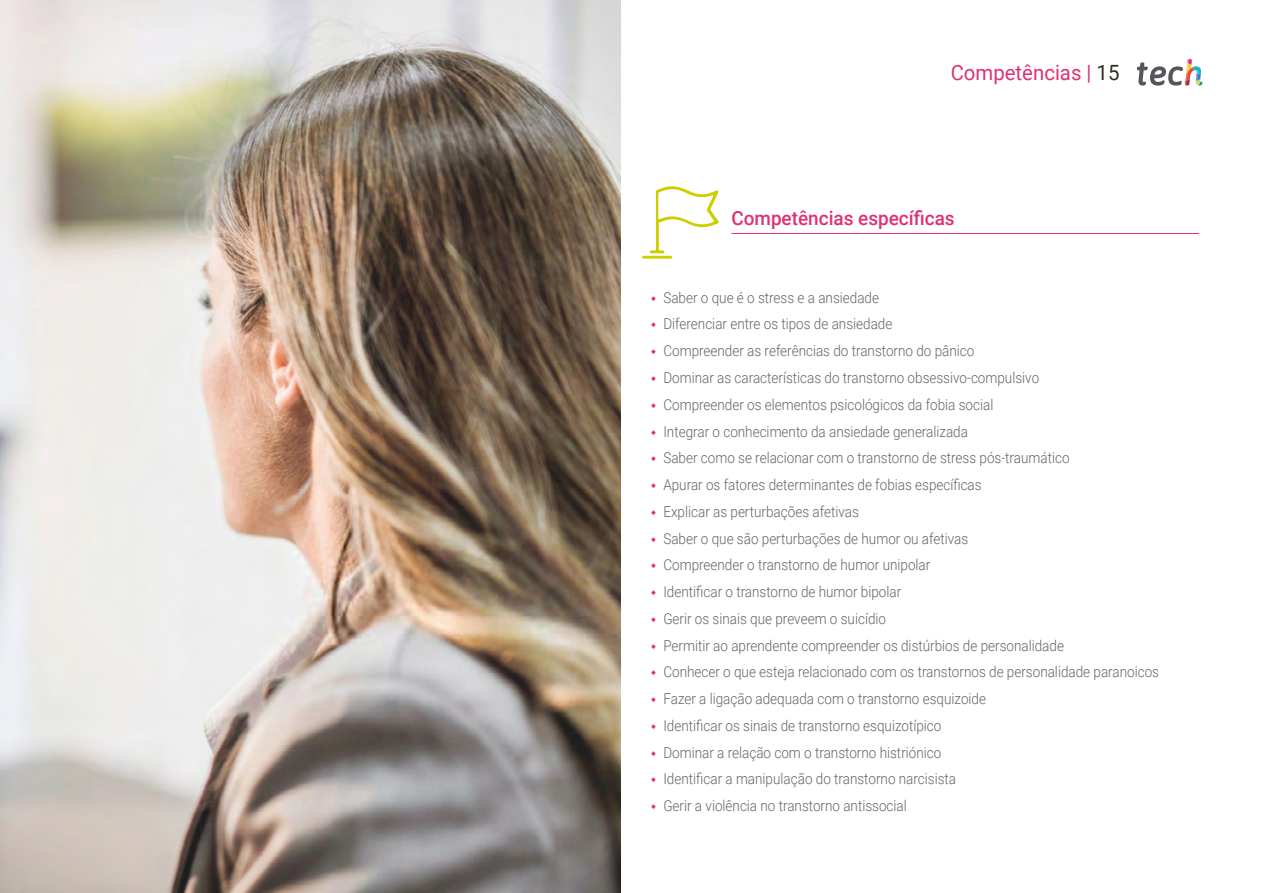
<style>
.page{position:relative;width:1263px;height:893px;background:#fff}
.page>*{position:absolute;margin:0;border:0;box-sizing:border-box;transform-origin:0 0}
.t1{font:21px "Roboto";color:#df3174}
.t2{font:500 19.5px "Roboto";color:#df3174}
.t3{font:300 15px/26.7px "Roboto";color:#61646a;scale:.9 1}
.s1{color:#312e20}
</style>
<div class="page">
<svg style="left:1137px;top:59px;width:65px;height:27px"></svg>
<img style="left:0;top:0;width:621px;height:893px">
<hr style="left:731px;top:233px;width:468px;height:1px;background:#df3174">
<hr style="left:642px;top:256px;width:30px;height:3px;background:#cdce00">
<svg style="left:650px;top:186px;width:69px;height:67px"></svg>
<h1 class="t1" style="left:951px;top:57px;width:170px">Competências | <span class="s1">15</span></h1>
<h2 class="t2" style="left:731px;top:205px;width:225px">Competências específicas</h2>
<p class="t3" style="left:663px;top:283px;width:552px">Saber o que é o stress e a ansiedade<br>Diferenciar entre os tipos de ansiedade<br>Compreender as referências do transtorno do pânico<br>Dominar as características do transtorno obsessivo-compulsivo<br>Compreender os elementos psicológicos da fobia social<br>Integrar o conhecimento da ansiedade generalizada<br>Saber como se relacionar com o transtorno de stress pós-traumático<br>Apurar os fatores determinantes de fobias específicas<br>Explicar as perturbações afetivas<br>Saber o que são perturbações de humor ou afetivas<br>Compreender o transtorno de humor unipolar<br>Identificar o transtorno de humor bipolar<br>Gerir os sinais que preveem o suicídio<br>Permitir ao aprendente compreender os distúrbios de personalidade<br>Conhecer o que esteja relacionado com os transtornos de personalidade paranoicos Fazer a ligação adequada com o transtorno esquizoide<br>Identificar os sinais de transtorno esquizotípico<br>Dominar a relação com o transtorno histriónico<br>Identificar a manipulação do transtorno narcisista<br>Gerir a violência no transtorno antissocial</p>
</div>
